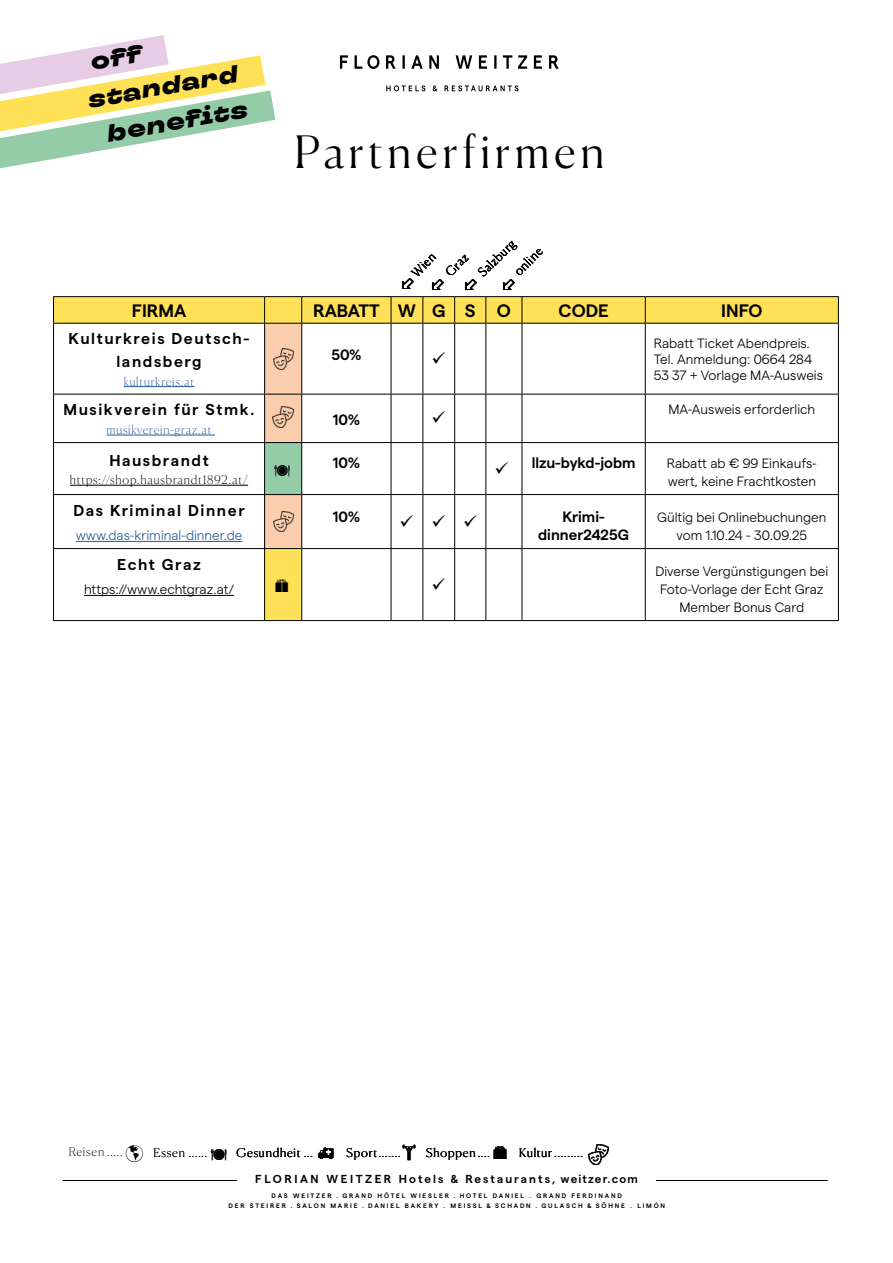
<style>
.page{position:relative;width:893px;height:1263px;background:#fff}
.page>*{position:absolute;margin:0;border:0;box-sizing:border-box;transform-origin:0 0}
.t1{font:300 44.55px "Canela";letter-spacing:.1em;color:#000}
.t2{font:italic 900 24px "TT Travels Next";color:#000}
.t3{font:600 18px "Matter";color:#000}
.t4{font:18px "Wingdings";color:#000}
.t5{font:600 15.75px/22.5px "Matter";letter-spacing:.1em;color:#000;text-align:center}
.t6{font:600 15px/18px "Matter";color:#000;text-align:center}
.t7{font:300 13.5px/18px "Matter";color:#000}
.t8{font:300 13.5px "Matter";color:#265b9b}
.t9{font:100 12px "Canela";letter-spacing:.07em;color:#000}
.t10{font:100 12px "Canela";letter-spacing:.06em;color:#265b9b}
.t11{font:600 11.55px "Matter";letter-spacing:.18em;color:#000}
.t12{font:600 6.45px/9.9px "Matter";letter-spacing:.28em;color:#000;text-align:center}
</style>
<div class="page">
<svg style="left:340px;top:55px;width:219px;height:14px"></svg>
<svg style="left:386px;top:85px;width:132px;height:6px"></svg>
<hr style="left:62px;top:1180px;width:766px;height:1px;background:#000">
<div style="left:237px;top:1174px;width:419px;height:14px;background:#fff"></div>
<div style="left:265px;top:443px;width:37px;height:52px;background:#95cca8"></div>
<div style="left:265px;top:495px;width:37px;height:54px;background:#faceac"></div>
<div style="left:265px;top:549px;width:37px;height:72px;background:#ffe157"></div>
<hr style="left:53px;top:296px;width:212px;height:1px;background:#000">
<hr style="left:265px;top:296px;width:37px;height:1px;background:#000">
<hr style="left:302px;top:296px;width:89px;height:1px;background:#000">
<hr style="left:391px;top:296px;width:32px;height:1px;background:#000">
<hr style="left:423px;top:296px;width:32px;height:1px;background:#000">
<hr style="left:455px;top:296px;width:31px;height:1px;background:#000">
<hr style="left:486px;top:296px;width:36px;height:1px;background:#000">
<hr style="left:522px;top:296px;width:123px;height:1px;background:#000">
<hr style="left:645px;top:296px;width:194px;height:1px;background:#000">
<hr style="left:53px;top:443px;width:1px;height:51px;background:#000">
<hr style="left:264px;top:443px;width:1px;height:51px;background:#000">
<hr style="left:301px;top:443px;width:1px;height:51px;background:#000">
<hr style="left:391px;top:443px;width:1px;height:51px;background:#000">
<hr style="left:422px;top:443px;width:1px;height:51px;background:#000">
<hr style="left:454px;top:443px;width:1px;height:51px;background:#000">
<hr style="left:485px;top:443px;width:1px;height:51px;background:#000">
<hr style="left:522px;top:443px;width:1px;height:51px;background:#000">
<hr style="left:645px;top:443px;width:1px;height:51px;background:#000">
<hr style="left:838px;top:443px;width:1px;height:51px;background:#000">
<hr style="left:53px;top:494px;width:212px;height:1px;background:#000">
<hr style="left:53px;top:495px;width:1px;height:53px;background:#000">
<hr style="left:264px;top:495px;width:1px;height:53px;background:#000">
<hr style="left:301px;top:494px;width:90px;height:1px;background:#000">
<hr style="left:301px;top:495px;width:1px;height:53px;background:#000">
<hr style="left:391px;top:494px;width:32px;height:1px;background:#000">
<hr style="left:391px;top:495px;width:1px;height:53px;background:#000">
<hr style="left:423px;top:494px;width:32px;height:1px;background:#000">
<hr style="left:422px;top:495px;width:1px;height:53px;background:#000">
<hr style="left:455px;top:494px;width:31px;height:1px;background:#000">
<hr style="left:454px;top:495px;width:1px;height:53px;background:#000">
<hr style="left:486px;top:494px;width:36px;height:1px;background:#000">
<hr style="left:485px;top:495px;width:1px;height:53px;background:#000">
<hr style="left:522px;top:494px;width:123px;height:1px;background:#000">
<hr style="left:522px;top:495px;width:1px;height:53px;background:#000">
<hr style="left:645px;top:494px;width:194px;height:1px;background:#000">
<hr style="left:645px;top:495px;width:1px;height:53px;background:#000">
<hr style="left:838px;top:495px;width:1px;height:53px;background:#000">
<hr style="left:53px;top:548px;width:212px;height:1px;background:#000">
<hr style="left:53px;top:549px;width:1px;height:71px;background:#000">
<hr style="left:264px;top:549px;width:1px;height:71px;background:#000">
<hr style="left:301px;top:548px;width:90px;height:1px;background:#000">
<hr style="left:301px;top:549px;width:1px;height:71px;background:#000">
<hr style="left:391px;top:548px;width:32px;height:1px;background:#000">
<hr style="left:391px;top:549px;width:1px;height:71px;background:#000">
<hr style="left:423px;top:548px;width:32px;height:1px;background:#000">
<hr style="left:422px;top:549px;width:1px;height:71px;background:#000">
<hr style="left:455px;top:548px;width:31px;height:1px;background:#000">
<hr style="left:454px;top:549px;width:1px;height:71px;background:#000">
<hr style="left:486px;top:548px;width:36px;height:1px;background:#000">
<hr style="left:485px;top:549px;width:1px;height:71px;background:#000">
<hr style="left:522px;top:548px;width:123px;height:1px;background:#000">
<hr style="left:522px;top:549px;width:1px;height:71px;background:#000">
<hr style="left:645px;top:548px;width:194px;height:1px;background:#000">
<hr style="left:645px;top:549px;width:1px;height:71px;background:#000">
<hr style="left:838px;top:549px;width:1px;height:71px;background:#000">
<hr style="left:53px;top:620px;width:212px;height:1px;background:#000">
<hr style="left:265px;top:620px;width:37px;height:1px;background:#000">
<hr style="left:302px;top:620px;width:89px;height:1px;background:#000">
<hr style="left:391px;top:620px;width:32px;height:1px;background:#000">
<hr style="left:423px;top:620px;width:32px;height:1px;background:#000">
<hr style="left:455px;top:620px;width:31px;height:1px;background:#000">
<hr style="left:486px;top:620px;width:36px;height:1px;background:#000">
<hr style="left:522px;top:620px;width:123px;height:1px;background:#000">
<hr style="left:645px;top:620px;width:194px;height:1px;background:#000">
<hr style="left:265px;top:494px;width:36px;height:1px;background:#000">
<hr style="left:265px;top:548px;width:36px;height:1px;background:#000">
<hr style="left:70px;top:485px;width:178px;height:1px;background:#000">
<hr style="left:76px;top:541px;width:166px;height:1px;background:#265b9b">
<img style="left:273px;top:511px;width:21px;height:21px">
<hr style="left:84px;top:595px;width:150px;height:1px;background:#000">
<img style="left:588px;top:1144px;width:21px;height:21px">
<svg style="left:0;top:35px;width:275px;height:133px"></svg>
<svg style="left:53px;top:297px;width:786px;height:146px"></svg>
<h2 class="t2" style="left:86px;top:86px;width:153px;rotate:-10deg">standard</h2>
<h2 class="t2" style="left:105px;top:120px;width:144px;rotate:-10deg">benefits</h2>
<h1 class="t1" style="left:294px;top:133px;width:312px">Partnerfirmen</h1>
<p class="t9" style="left:410px;top:271px;width:29px;rotate:-45deg">Wien</p>
<p class="t9" style="left:444px;top:270px;width:28px;rotate:-45deg">Graz</p>
<p class="t9" style="left:477px;top:271px;width:48px;rotate:-45deg">Salzburg</p>
<p class="t9" style="left:513px;top:270px;width:35px;rotate:-45deg">online</p>
<h3 class="t3" style="left:132px;top:301px;width:56px">FIRMA</h3>
<h3 class="t3" style="left:313px;top:301px;width:199px">RABATT W G S O</h3>
<h3 class="t3" style="left:559px;top:301px;width:52px">CODE</h3>
<h3 class="t3" style="left:721px;top:301px;width:43px">INFO</h3>
<p class="t5" style="left:69px;top:328px;width:182px">Kulturkreis Deutsch&shy;landsberg</p>
<p class="t10" style="left:124px;top:376px;width:72px">kulturkreis.at</p>
<p class="t6" style="left:331px;top:346px;width:32px">50%</p>
<p class="t7" style="left:654px;top:336px;width:171px;line-height:16.2px">Rabatt Ticket Abendpreis.<br>Tel. Anmeldung: 0664 284<br>53 37 + Vorlage MA-Ausweis</p>
<p class="t5" style="left:63px;top:398px;width:193px">Musikverein für Stmk.</p>
<p class="t10" style="left:107px;top:425px;width:106px">musikverein-graz.at</p>
<p class="t5" style="left:109px;top:449px;width:101px">Hausbrandt</p>
<p class="t9" style="left:70px;top:475px;width:180px">https://shop.hausbrandt1892.at/</p>
<p class="t5" style="left:73px;top:499px;width:173px">Das Kriminal Dinner</p>
<p class="t8" style="left:76px;top:529px;width:168px">www.das-kriminal-dinner.de</p>
<p class="t5" style="left:117px;top:553px;width:85px">Echt Graz</p>
<p class="t7" style="left:84px;top:581px;width:152px">https://www.echtgraz.at/</p>
<p class="t6" style="left:333px;top:410px;width:29px">10%</p>
<p class="t7" style="left:668px;top:401px;width:149px">MA-Ausweis erforderlich</p>
<p class="t6" style="left:333px;top:454px;width:29px">10%</p>
<p class="t6" style="left:494px;top:454px;width:143px">✓ llzu-bykd-jobm</p>
<p class="t7" style="left:667px;top:455px;width:151px">Rabatt ab € 99 Einkaufs&shy;wert, keine Frachtkosten</p>
<p class="t6" style="left:333px;top:508px;width:29px">10%</p>
<h3 class="t4" style="left:400px;top:512px;width:79px">✓✓✓</h3>
<p class="t6" style="left:538px;top:508px;width:92px">Krimi&shy;dinner2425G</p>
<p class="t7" style="left:657px;top:509px;width:171px;text-align:center">Gültig bei Onlinebuchungen vom 1.10.24 - 30.09.25</p>
<p class="t7" style="left:655px;top:563px;width:174px;text-align:center">Diverse Vergünstigungen bei<br>Foto-Vorlage der Echt Graz<br>Member Bonus Card</p>
<p class="t9" style="left:69px;top:1147px;width:140px">Reisen ..... ☑ Essen ......</p>
<p class="t9" style="left:236px;top:1147px;width:78px">Gesundheit ...</p>
<p class="t9" style="left:347px;top:1147px;width:55px">Sport .......</p>
<p class="t9" style="left:426px;top:1147px;width:65px">Shoppen ....</p>
<p class="t9" style="left:519px;top:1147px;width:65px">Kultur .........</p>
<p class="t11" style="left:255px;top:1173px;width:384px">FLORIAN WEITZER Hotels &amp; Restaurants, weitzer.com</p>
<p class="t12" style="left:228px;top:1191px;width:438px">DAS WEITZER . GRAND HÔTEL WIESLER . HOTEL DANIEL . GRAND FERDINAND<br>DER STEIRER . SALON MARIE . DANIEL BAKERY . MEISSL &amp; SCHADN . GULASCH &amp; SÖHNE . LIMÓN</p>
</div>
